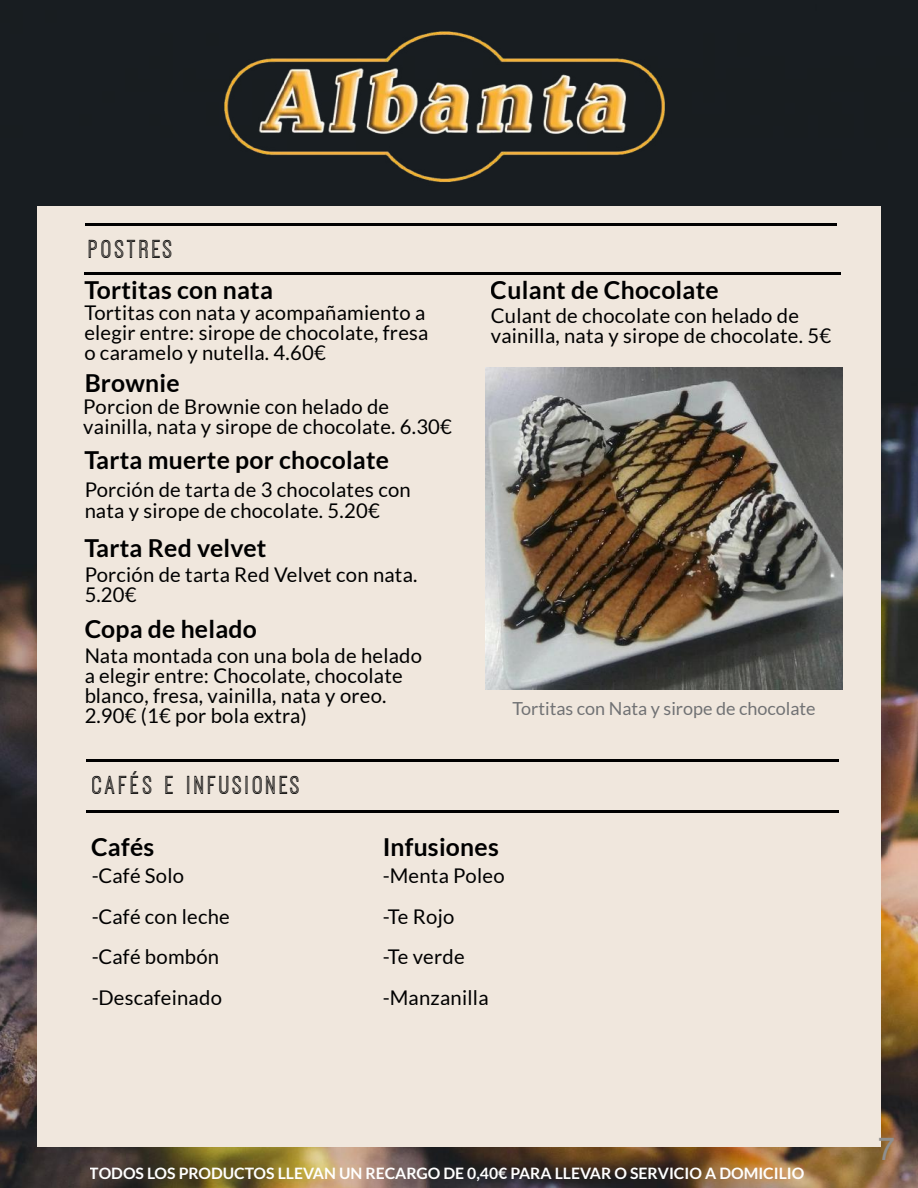
<style>
.page{position:relative;width:918px;height:1188px;background:#fff}
.page>*{position:absolute;margin:0;border:0;box-sizing:border-box;transform-origin:0 0}
.t1{font:31.5px "Arial";color:#8f8f8f}
.t2{font:27px "Ostrich Sans Inline";letter-spacing:.12em;color:#000}
.t3{font:700 24.75px "Lato";letter-spacing:.01em;color:#000}
.t4{font:20.25px/20.2px "Lato";letter-spacing:.01em;color:#000}
.t5{font:18px "Lato";color:#717274}
.t6{font:700 15.75px "Lato";color:#fff}
</style>
<div class="page">
<img style="left:0;top:0;width:918px;height:1188px">
<div style="left:37px;top:206px;width:844px;height:941px;background:#f0e7dd"></div>
<hr style="left:84px;top:273px;width:84px;height:2px;background:#000">
<hr style="left:168px;top:273px;width:83px;height:2px;background:#000">
<hr style="left:251px;top:273px;width:83px;height:2px;background:#000">
<hr style="left:334px;top:273px;width:84px;height:2px;background:#000">
<hr style="left:418px;top:273px;width:83px;height:2px;background:#000">
<hr style="left:501px;top:273px;width:84px;height:2px;background:#000">
<hr style="left:585px;top:273px;width:83px;height:2px;background:#000">
<hr style="left:668px;top:273px;width:83px;height:2px;background:#000">
<hr style="left:751px;top:273px;width:84px;height:2px;background:#000">
<hr style="left:87px;top:759px;width:83px;height:3px;background:#000">
<hr style="left:170px;top:759px;width:83px;height:3px;background:#000">
<hr style="left:253px;top:759px;width:84px;height:3px;background:#000">
<hr style="left:337px;top:759px;width:83px;height:3px;background:#000">
<hr style="left:420px;top:759px;width:84px;height:3px;background:#000">
<hr style="left:504px;top:759px;width:83px;height:3px;background:#000">
<hr style="left:587px;top:759px;width:83px;height:3px;background:#000">
<hr style="left:670px;top:759px;width:84px;height:3px;background:#000">
<hr style="left:754px;top:759px;width:83px;height:3px;background:#000">
<hr style="left:87px;top:810px;width:83px;height:2px;background:#000">
<hr style="left:170px;top:810px;width:83px;height:2px;background:#000">
<hr style="left:253px;top:810px;width:84px;height:2px;background:#000">
<hr style="left:337px;top:810px;width:83px;height:2px;background:#000">
<hr style="left:420px;top:810px;width:84px;height:2px;background:#000">
<hr style="left:504px;top:810px;width:83px;height:2px;background:#000">
<hr style="left:587px;top:810px;width:83px;height:2px;background:#000">
<hr style="left:670px;top:810px;width:84px;height:2px;background:#000">
<hr style="left:754px;top:810px;width:83px;height:2px;background:#000">
<img style="left:485px;top:368px;width:358px;height:322px">
<img style="left:57px;top:0;width:804px;height:226px">
<h2 class="t2" style="left:89px;top:235px;width:85px">POSTRES</h2>
<p class="t3" style="left:84px;top:275px;width:190px">Tortitas con nata</p>
<p class="t4" style="left:84px;top:302px;width:346px">Tortitas con nata y acompañamiento a elegir entre: sirope de chocolate, fresa o caramelo y nutella. 4.60€</p>
<p class="t4" style="left:83px;top:396px;width:370px">Porcion de Brownie con helado de vainilla, nata y sirope de chocolate. 6.30€</p>
<p class="t3" style="left:84px;top:445px;width:306px">Tarta muerte por chocolate</p>
<p class="t4" style="left:84px;top:479px;width:328px">Porción de tarta de 3 chocolates con nata y sirope de chocolate. 5.20€</p>
<p class="t3" style="left:84px;top:368px;width:97px">Brownie</p>
<p class="t3" style="left:84px;top:532px;width:184px">Tarta Red velvet</p>
<p class="t4" style="left:84px;top:564px;width:335px">Porción de tarta Red Velvet con nata.<br>5.20€</p>
<p class="t3" style="left:84px;top:613px;width:174px">Copa de helado</p>
<p class="t4" style="left:84px;top:645px;width:339px">Nata montada con una bola de helado a elegir entre: Chocolate, chocolate blanco, fresa, vainilla, nata y oreo.<br>2.90€ (1€ por bola extra)</p>
<h2 class="t2" style="left:92px;top:771px;width:209px">CAFÉS E INFUSIONES</h2>
<p class="t3" style="left:491px;top:275px;width:229px">Culant de Chocolate</p>
<p class="t4" style="left:491px;top:305px;width:342px">Culant de chocolate con helado de vainilla, nata y sirope de chocolate. 5€</p>
<p class="t5" style="left:512px;top:698px;width:305px">Tortitas con Nata y sirope de chocolate</p>
<p class="t3" style="left:91px;top:832px;width:65px">Cafés</p>
<p class="t4" style="left:91px;top:855px;width:140px;line-height:40.5px">-Café Solo -Café con leche -Café bombón -Descafeinado</p>
<p class="t3" style="left:382px;top:832px;width:118px">Infusiones</p>
<p class="t4" style="left:382px;top:855px;width:124px;line-height:40.5px">-Menta Poleo -Te Rojo<br>-Te verde -Manzanilla</p>
<p class="t6" style="left:90px;top:1163px;width:716px">TODOS LOS PRODUCTOS LLEVAN UN RECARGO DE 0,40€ PARA LLEVAR O SERVICIO A DOMICILIO</p>
<h1 class="t1" style="left:878px;top:1131px;width:19px">7</h1>
</div>
